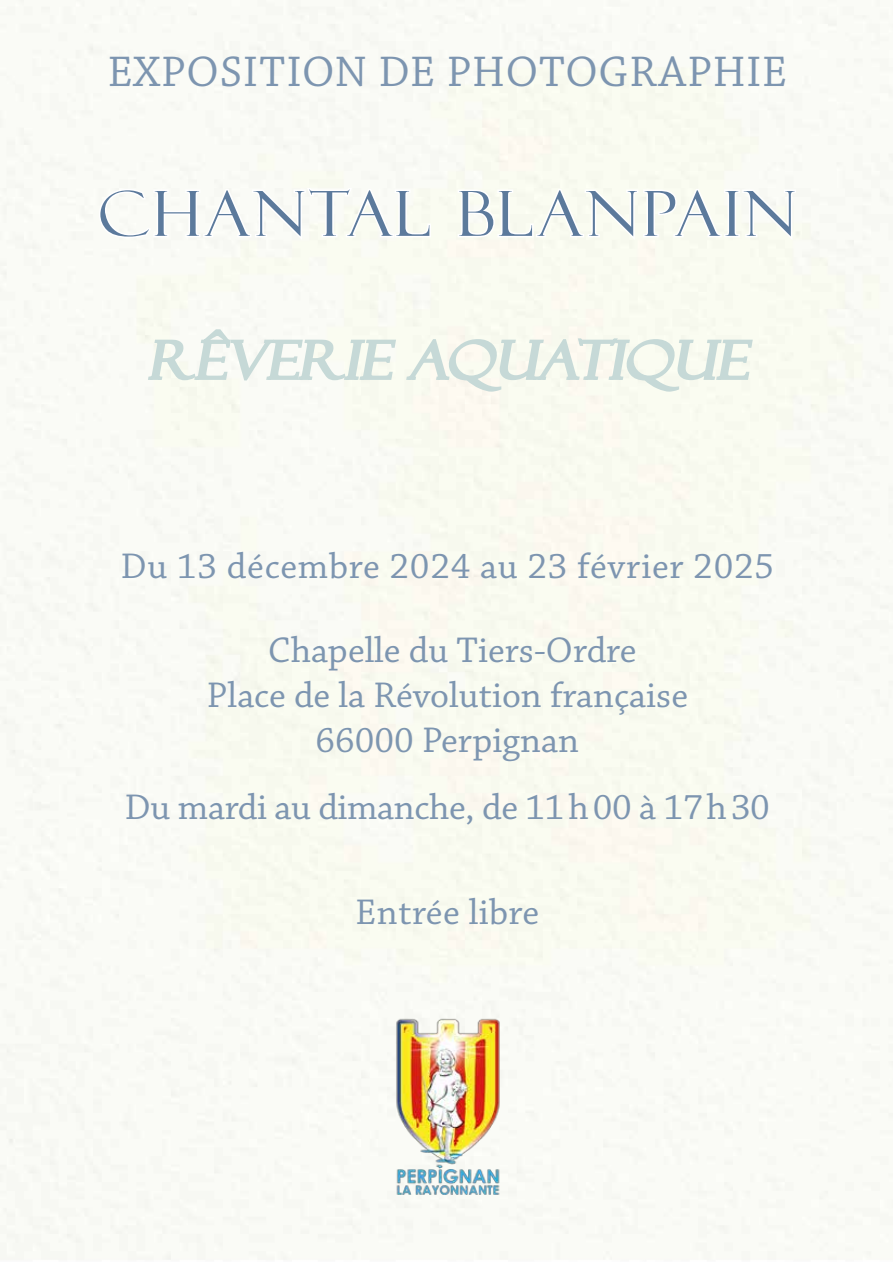
<style>
.page{position:relative;width:893px;height:1263px;background:#fff}
.page>*{position:absolute;margin:0;border:0;box-sizing:border-box;transform-origin:0 0}
.t1{font:62.4px "Felix Titling";letter-spacing:.04em;color:#5c7a9c;scale:1.07 1}
.t2{font:italic 51.75px "Felix Titling";color:#c6d9d7;scale:1.13 1}
.t3{font:45px "Chaparral Pro";letter-spacing:.02em;color:#7d95b0}
.t4{font:37.5px/45px "Chaparral Pro";color:#7d95b0;text-align:center}
.t5{font:37.5px "Chaparral Pro";letter-spacing:.02em;color:#7d95b0}
</style>
<div class="page">
<svg style="left:97px;top:177px;width:335px;height:67px"></svg>
<svg style="left:456px;top:187px;width:342px;height:57px"></svg>
<svg style="left:147px;top:327px;width:251px;height:55px"></svg>
<svg style="left:405px;top:308px;width:350px;height:85px"></svg>
<img style="left:376px;top:1008px;width:142px;height:201px">
<p class="t3" style="left:108px;top:47px;width:681px">EXPOSITION DE PHOTOGRAPHIE</p>
<h1 class="t1" style="left:98px;top:178px;width:655px">CHANTAL BLANPAIN</h1>
<h2 class="t2" style="left:147px;top:330px;width:542px">RÊVERIE AQUATIQUE</h2>
<p class="t5" style="left:121px;top:545px;width:655px">Du 13 décembre 2024 au 23 février 2025</p>
<p class="t4" style="left:207px;top:629px;width:483px">Chapelle du Tiers-Ordre<br>Place de la Révolution française<br>66000 Perpignan</p>
<p class="t4" style="left:125px;top:786px;width:646px">Du mardi au dimanche, de 11h00 à 17h30</p>
<p class="t4" style="left:356px;top:891px;width:185px">Entrée libre</p>
</div>
